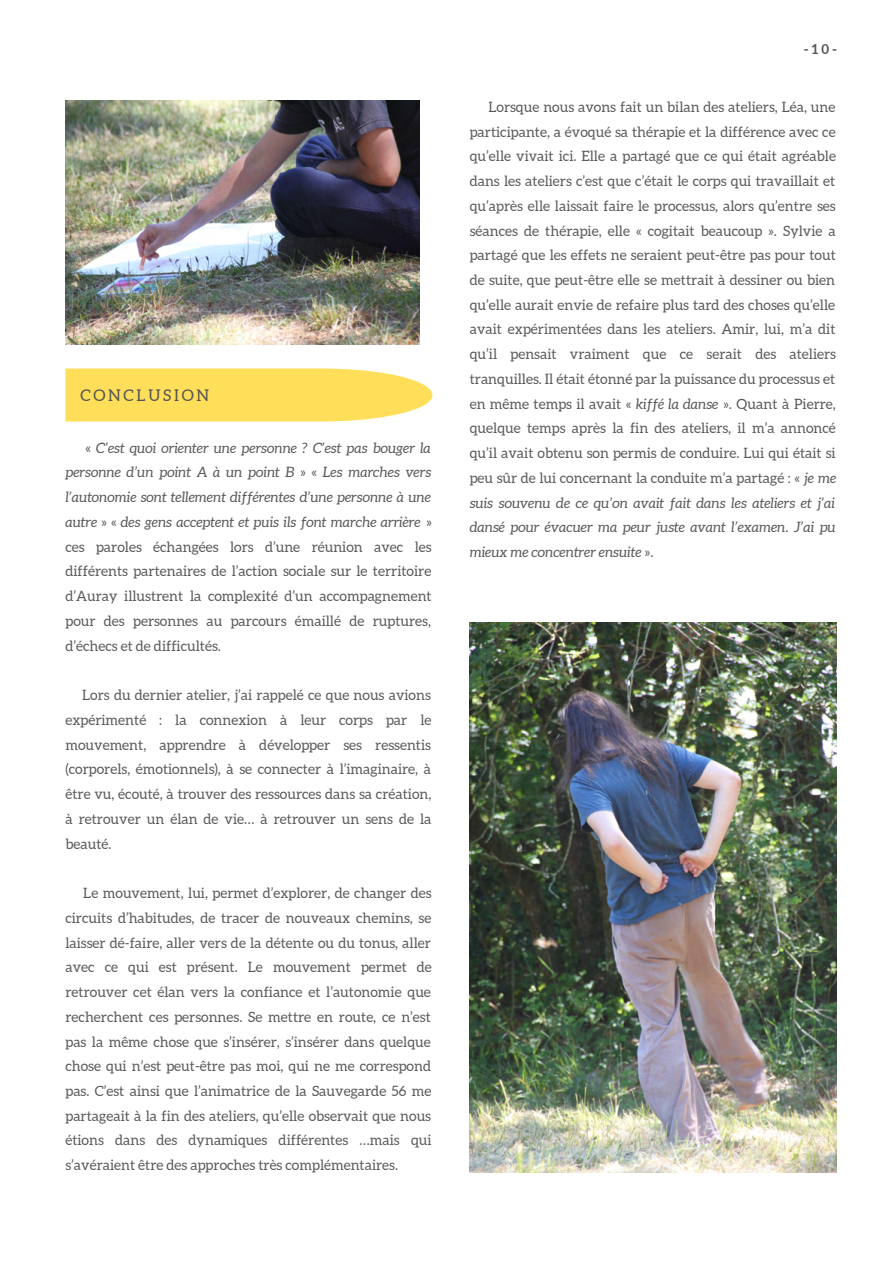
<style>
.page{position:relative;width:893px;height:1264px;background:#fff}
.page>*{position:absolute;margin:0;border:0;box-sizing:border-box;transform-origin:0 0}
.t1{font:16.05px "Aleo";letter-spacing:.17em;color:#545454}
.t2{font:14.25px/24.8px "Aleo";color:#000;text-align:justify}
.t3{font:700 13.5px "Aleo";color:#545454}
.s1{font-style:italic}
</style>
<div class="page">
<svg style="left:65px;top:368px;width:367px;height:53px;background:#ffe065"></svg>
<img style="left:65px;top:100px;width:354px;height:244px">
<img style="left:469px;top:622px;width:367px;height:550px">
<p class="t1" style="left:80px;top:386px;width:130px">CONCLUSION</p>
<p class="t2" style="left:65px;top:435px;width:368px;text-indent:20px">« <span class="s1">C’est quoi orienter une personne ? C’est pas bouger la personne d’un point A à un point B</span> » « <span class="s1">Les marches vers l’autonomie sont tellement différentes d’une personne à une autre</span> » « <span class="s1">des gens acceptent et puis ils font marche arrière</span> » ces paroles échangées lors d’une réunion avec les différents partenaires de l’action sociale sur le territoire d’Auray illustrent la complexité d’un accompagnement pour des personnes au parcours émaillé de ruptures, d’échecs et de difficultés.</p>
<p class="t2" style="left:65px;top:682px;width:367px;text-indent:17px">Lors du dernier atelier, j’ai rappelé ce que nous avions expérimenté : la connexion à leur corps par le mouvement, apprendre à développer ses ressentis (corporels, émotionnels), à se connecter à l’imaginaire, à être vu, écouté, à trouver des ressources dans sa création, à retrouver un élan de vie… à retrouver un sens de la beauté.</p>
<p class="t2" style="left:65px;top:880px;width:368px;text-indent:18px">Le mouvement, lui, permet d’explorer, de changer des circuits d’habitudes, de tracer de nouveaux chemins, se laisser dé-faire, aller vers de la détente ou du tonus, aller avec ce qui est présent. Le mouvement permet de retrouver cet élan vers la confiance et l’autonomie que recherchent ces personnes. Se mettre en route, ce n’est pas la même chose que s’insérer, s’insérer dans quelque chose qui n’est peut-être pas moi, qui ne me correspond pas. C’est ainsi que l’animatrice de la Sauvegarde 56 me partageait à la fin des ateliers, qu’elle observait que nous étions dans des dynamiques différentes …mais qui s’avéraient être des approches très complémentaires.</p>
<p class="t3" style="left:804px;top:42px;width:34px">-10-</p>
<p class="t2" style="left:469px;top:94px;width:368px;text-indent:19px">Lorsque nous avons fait un bilan des ateliers, Léa, une participante, a évoqué sa thérapie et la différence avec ce qu’elle vivait ici. Elle a partagé que ce qui était agréable dans les ateliers c’est que c’était le corps qui travaillait et qu’après elle laissait faire le processus, alors qu’entre ses séances de thérapie, elle « cogitait beaucoup ». Sylvie a partagé que les effets ne seraient peut-être pas pour tout de suite, que peut-être elle se mettrait à dessiner ou bien qu’elle aurait envie de refaire plus tard des choses qu’elle avait expérimentées dans les ateliers. Amir, lui, m’a dit qu’il pensait vraiment que ce serait des ateliers tranquilles. Il était étonné par la puissance du processus et en même temps il avait « <span class="s1">kiffé la danse</span> ». Quant à Pierre, quelque temps après la fin des ateliers, il m’a annoncé qu’il avait obtenu son permis de conduire. Lui qui était si peu sûr de lui concernant la conduite m’a partagé : « <span class="s1">je me suis souvenu de ce qu’on avait fait dans les ateliers et j’ai dansé pour évacuer ma peur juste avant l’examen. J’ai pu mieux me concentrer ensuite</span> ».</p>
</div>
